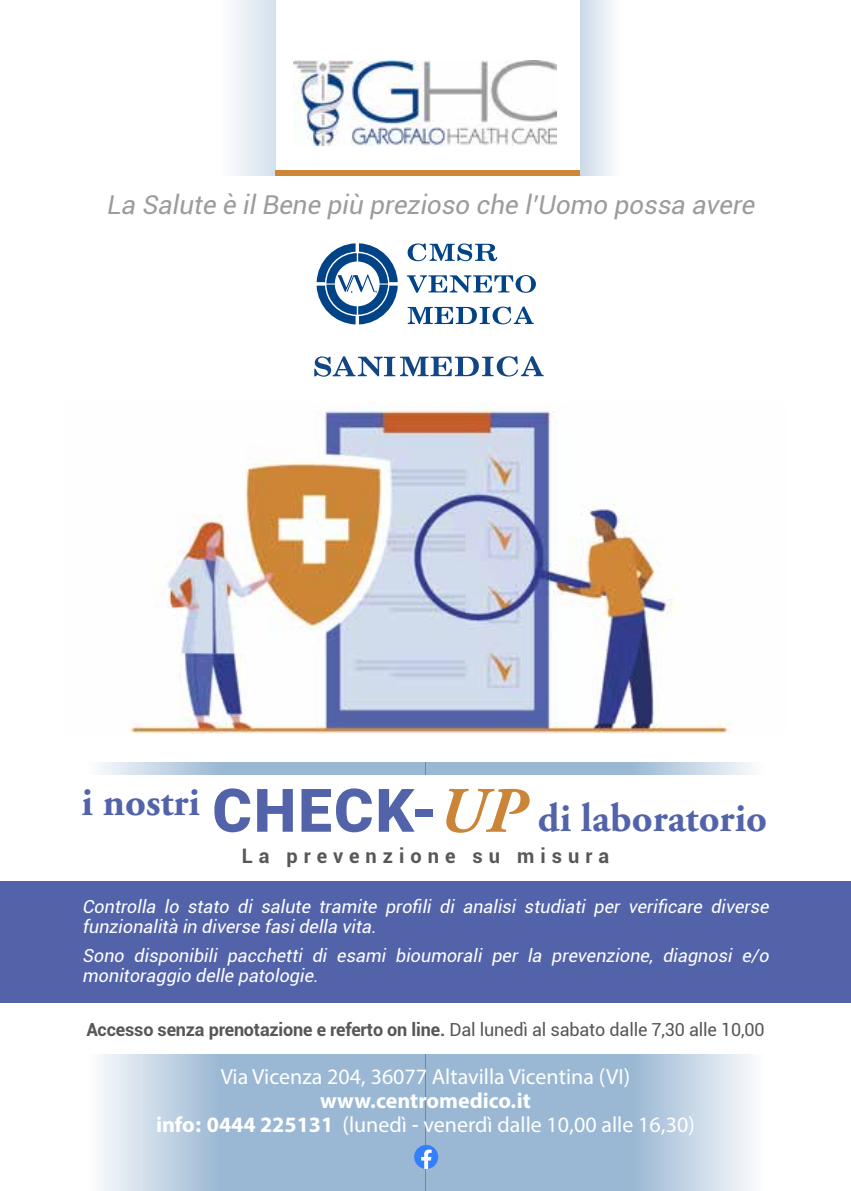
<style>
.page{position:relative;width:851px;height:1191px;background:#fff}
.page>*{position:absolute;margin:0;border:0;box-sizing:border-box;transform-origin:0 0}
.t1{font:700 40.4px "Adobe Garamond Pro";color:#5363aa}
.t2{font:italic 26px "Roboto";color:#9d9c9c}
.t3{font:22px/24px "Myriad Hebrew";color:#fff;text-align:center}
.t4{font:700 20px "Roboto";letter-spacing:.3em;color:#575756}
.t5{font:italic 18px/20px "Roboto";color:#fff}
.t6{font:700 18px "Roboto";letter-spacing:-.01em;color:#575756}
.s1{font-family:"Roboto";font-weight:900;font-size:60px}
.s2{font-style:italic;font-size:64.6px;color:#cb8538}
.s3{font-weight:400}
.s4{font-weight:700}
</style>
<div class="page">
<img style="left:129px;top:406px;width:602px;height:328px">
<svg style="left:425px;top:762px;width:327px;height:429px;background:#aac2da"></svg>
<svg style="left:100px;top:762px;width:325px;height:429px;background:#abc3da"></svg>
<svg style="left:233px;top:0;width:43px;height:176px;fill:#e4ebf3"></svg>
<svg style="left:579px;top:0;width:34px;height:176px;background:#dfe8f0"></svg>
<img style="left:293px;top:60px;width:263px;height:85px">
<div style="left:275px;top:170px;width:304px;height:6px;background:#cf8737"></div>
<div style="left:0;top:1001px;width:850px;height:52px;background:#fff"></div>
<svg style="left:414px;top:1145px;width:24px;height:24px"></svg>
<div style="left:0;top:775px;width:850px;height:115px;background:#fff"></div>
<svg style="left:314px;top:356px;width:229px;height:21px"></svg>
<div style="left:0;top:881px;width:850px;height:121px;background:#5363aa"></div>
<svg style="left:316px;top:243px;width:220px;height:81px"></svg>
<h2 class="t2" style="left:106px;top:186px;width:655px">La Salute è ilBene più prezioso che l’Uomo possa avere</h2>
<h1 class="t1" style="left:81px;top:794px;width:687px">i nostri <span class="s1">CHECK-</span><span class="s2">UP</span> di laboratorio</h1>
<p class="t4" style="left:242px;top:841px;width:369px">La prevenzione su misura</p>
<p class="t5" style="left:82px;top:896px;width:692px">Controlla lo stato di salute tramite profili di analisi studiati per verificare diverse funzionalità in diverse fasidella vita.</p>
<p class="t5" style="left:82px;top:944px;width:692px">Sono disponibili pacchetti di esami bioumorali per la prevenzione, diagnosi e/o monitoraggio delle patologie.</p>
<p class="t6" style="left:86px;top:1016px;width:679px">Accesso senza prenotazione e referto on line. <span class="s3">Dal lunedì al sabato dalle 7,30 alle 10,00</span></p>
<p class="t3" style="left:221px;top:1066px;width:411px">Via Vicenza 204, 36077 Altavilla Vicentina (VI)</p>
<p class="t3" style="left:156px;top:1090px;width:540px"><span class="s4">www.centromedico.it<br>info: 0444 225131</span> (lunedì - venerdì dalle 10,00 alle 16,30)</p>
</div>
